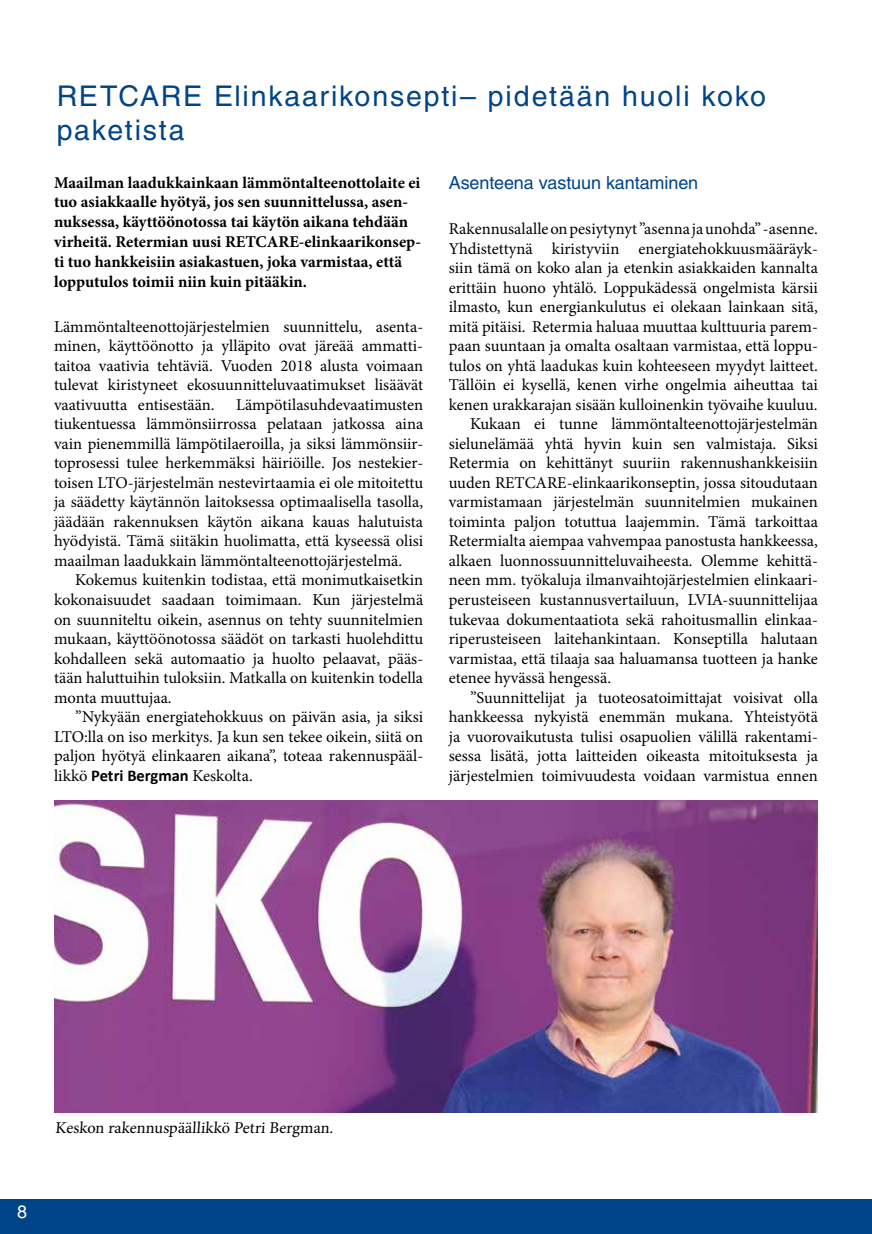
<style>
.page{position:relative;width:872px;height:1234px;background:#fff}
.page>*{position:absolute;margin:0;border:0;box-sizing:border-box;transform-origin:0 0}
.t1{font:28.5px/34.2px "Helvetica LT Std";letter-spacing:.065em;color:#048}
.t2{font:18px "Helvetica LT Std";letter-spacing:-.005em;color:#048}
.t3{font:18px "Helvetica LT Std";color:#fff}
.t4{font:16.5px/19.5px "Minion Pro";color:#000;text-align:justify}
.t5{font:700 16.5px/19.8px "Minion Pro";color:#000}
.s1{font-family:"Calibri";font-weight:700}
</style>
<div class="page">
<div style="left:0;top:1198px;width:872px;height:35px;background:#048"></div>
<img style="left:54px;top:800px;width:764px;height:311px">
<h1 class="t1" style="left:57px;top:78px;width:711px">RETCARE Elinkaarikonsepti– pidetään huoli koko paketista</h1>
<p class="t5" style="left:54px;top:172px;width:368px">Maailman laadukkainkaan lämmöntalteenottolaite ei tuo asiakkaalle hyötyä, jos sen suunnittelussa, asen&shy;nuksessa, käyttöönotossa tai käytön aikana tehdään virheitä. Retermian uusi RETCARE-elinkaarikonsep&shy;ti tuo hankkeisiin asiakastuen, joka varmistaa, että lopputulos toimii niin kuin pitääkin.</p>
<p class="t4" style="left:54px;top:317px;width:371px">Lämmöntalteenottojärjestelmien suunnittelu, asenta&shy;minen, käyttöönotto ja ylläpito ovat järeää ammatti&shy;taitoa vaativia tehtäviä. Vuoden 2018 alusta voimaan tulevat kiristyneet ekosuunnitteluvaatimukset lisäävät vaativuutta entisestään.</p>
<p class="t2" style="left:449px;top:172px;width:251px">Asenteena vastuun kantaminen</p>
<p class="t4" style="left:449px;top:219px;width:371px">Rakennusalalle on pesiytynyt ”asenna ja unohda” -asenne.</p>
<p class="t4" style="left:449px;top:239px;width:371px">Yhdistettynä kiristyviin energiatehokkuusmääräyk-</p>
<p class="t4" style="left:449px;top:258px;width:371px">siin tämä on koko alan ja etenkin asiakkaiden kannalta</p>
<p class="t4" style="left:449px;top:278px;width:371px">erittäin huono yhtälö. Loppukädessä ongelmista kärsii</p>
<p class="t4" style="left:449px;top:297px;width:371px">ilmasto, kun energiankulutus ei olekaan lainkaan sitä,</p>
<p class="t4" style="left:449px;top:317px;width:371px">mitä pitäisi. Retermia haluaa muuttaa kulttuuria parem-</p>
<p class="t4" style="left:449px;top:336px;width:371px">paan suuntaan ja omalta osaltaan varmistaa, että loppu-</p>
<p class="t4" style="left:449px;top:356px;width:371px">tulos on yhtä laadukas kuin kohteeseen myydyt laitteet.</p>
<p class="t4" style="left:449px;top:375px;width:371px">Tällöin ei kysellä, kenen virhe ongelmia aiheuttaa tai</p>
<p class="t4" style="left:449px;top:395px;width:370px">kenen urakkarajan sisään kulloinenkin työvaihe kuuluu.</p>
<p class="t4" style="left:470px;top:414px;width:349px">Kukaan ei tunne lämmöntalteenottojärjestelmän</p>
<p class="t4" style="left:449px;top:434px;width:371px">sielunelämää yhtä hyvin kuin sen valmistaja. Siksi</p>
<p class="t4" style="left:449px;top:453px;width:371px">Retermia on kehittänyt suuriin rakennushankkeisiin</p>
<p class="t4" style="left:449px;top:473px;width:371px">uuden RETCARE-elinkaarikonseptin, jossa sitoudutaan</p>
<p class="t4" style="left:449px;top:492px;width:371px">varmistamaan järjestelmän suunnitelmien mukainen</p>
<p class="t4" style="left:449px;top:512px;width:371px">toiminta paljon totuttua laajemmin. Tämä tarkoittaa</p>
<p class="t4" style="left:449px;top:531px;width:371px">Retermialta aiempaa vahvempaa panostusta hankkeessa,</p>
<p class="t4" style="left:449px;top:551px;width:371px">alkaen luonnossuunnitteluvaiheesta. Olemme kehittä-</p>
<p class="t4" style="left:449px;top:570px;width:371px">neen mm. työkaluja ilmanvaihtojärjestelmien elinkaari-</p>
<p class="t4" style="left:449px;top:590px;width:371px">perusteiseen kustannusvertailuun, LVIA-suunnittelijaa</p>
<p class="t4" style="left:449px;top:609px;width:371px">tukevaa dokumentaatiota sekä rahoitusmallin elinkaa-</p>
<p class="t4" style="left:449px;top:629px;width:371px">riperusteiseen laitehankintaan. Konseptilla halutaan</p>
<p class="t4" style="left:449px;top:648px;width:371px">varmistaa, että tilaaja saa haluamansa tuotteen ja hanke</p>
<p class="t4" style="left:449px;top:668px;width:164px">etenee hyvässä hengessä.</p>
<p class="t4" style="left:470px;top:687px;width:349px">”Suunnittelijat ja tuoteosatoimittajat voisivat olla</p>
<p class="t4" style="left:449px;top:707px;width:371px">hankkeessa nykyistä enemmän mukana. Yhteistyötä</p>
<p class="t4" style="left:449px;top:726px;width:371px">ja vuorovaikutusta tulisi osapuolien välillä rakentami-</p>
<p class="t4" style="left:449px;top:746px;width:371px">sessa lisätä, jotta laitteiden oikeasta mitoituksesta ja</p>
<p class="t4" style="left:449px;top:765px;width:371px">järjestelmien toimivuudesta voidaan varmistua ennen</p>
<p class="t4" style="left:54px;top:395px;width:371px;text-indent:182px">Lämpötilasuhdevaatimusten tiukentuessa lämmönsiirrossa pelataan jatkossa aina vain pienemmillä lämpötilaeroilla, ja siksi lämmönsiir&shy;toprosessi tulee herkemmäksi häiriöille. Jos nestekier&shy;toisen LTO-järjestelmän nestevirtaamia ei ole mitoitettu ja säädetty käytännön laitoksessa optimaalisella tasolla, jäädään rakennuksen käytön aikana kauas halutuista hyödyistä. Tämä siitäkin huolimatta, että kyseessä olisi maailman laadukkain lämmöntalteenottojärjestelmä.</p>
<p class="t4" style="left:54px;top:570px;width:371px;text-indent:21px">Kokemus kuitenkin todistaa, että monimutkaisetkin kokonaisuudet saadaan toimimaan. Kun järjestelmä on suunniteltu oikein, asennus on tehty suunnitelmien mukaan, käyttöönotossa säädöt on tarkasti huolehdittu kohdalleen sekä automaatio ja huolto pelaavat, pääs&shy;tään haluttuihin tuloksiin. Matkalla on kuitenkin todella monta muuttujaa.</p>
<p class="t4" style="left:54px;top:707px;width:371px;text-indent:21px">”Nykyään energiatehokkuus on päivän asia, ja siksi LTO:lla on iso merkitys. Ja kun sen tekee oikein, siitä on paljon hyötyä elinkaaren aikana”, toteaa rakennuspääl&shy;likkö <span class="s1">Petri Bergman</span> Keskolta.</p>
<p class="t3" style="left:17px;top:1200px;width:12px">8</p>
<p class="t4" style="left:55px;top:1117px;width:281px">Keskon rakennuspäällikkö Petri Bergman.</p>
</div>
